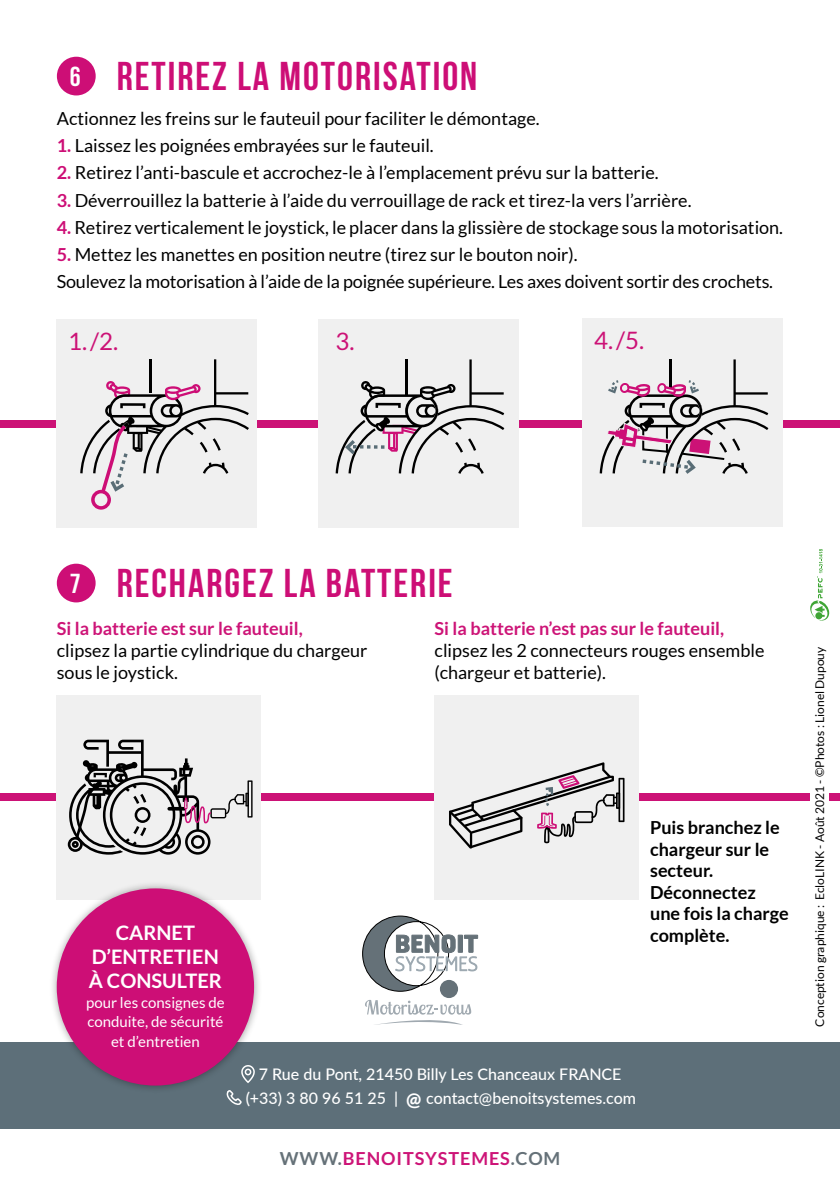
<style>
.page{position:relative;width:840px;height:1191px;background:#fff}
.page>*{position:absolute;margin:0;border:0;box-sizing:border-box;transform-origin:0 0}
.t1{font:700 40px "Bebas Neue";letter-spacing:.05em;color:#cd0e76}
.t2{font:700 27.4px "Bebas Neue";color:#fff}
.t3{font:24px "Lato";color:#cc1276}
.t4{font:700 20px/24px "Lato";color:#fff;text-align:center}
.t5{font:18px/21.6px "Lato";color:#000}
.t6{font:700 18px/21.6px "Lato";color:#000}
.t7{font:700 18px "Lato";color:#cd1477}
.t8{font:700 18px "Lato";letter-spacing:.05em;color:#cd1477}
.t9{font:500 16px/24px "Lato";color:#fff;text-align:center}
.t10{font:15px/19.8px "Lato";color:#fff;text-align:center}
.t11{font:12px "Lato";color:#000}
.s1{font-weight:700;color:#cd0e76}
.s2{font-weight:800;font-size:18px}
.s3{color:#657178}
</style>
<div class="page">
<div style="left:0;top:1042px;width:839px;height:86px;background:#5d6f79"></div>
<div style="left:57px;top:57px;width:39px;height:38px;background:#cd0e76;border-radius:50%"></div>
<div style="left:57px;top:563px;width:39px;height:39px;background:#cd0e76;border-radius:50%"></div>
<svg style="left:226px;top:1093px;width:16px;height:12px"></svg>
<div style="left:439px;top:980px;width:19px;height:18px;background:#657178;border-radius:50%"></div>
<svg style="left:362px;top:916px;width:115px;height:75px"></svg>
<svg style="left:365px;top:1000px;width:106px;height:25px"></svg>
<div style="left:0;top:420px;width:839px;height:7px;background:#cc1276"></div>
<div style="left:318px;top:319px;width:200px;height:209px;background:#f0f0f0"></div>
<div style="left:582px;top:318px;width:200px;height:209px;background:#f0f0f0"></div>
<div style="left:57px;top:319px;width:200px;height:209px;background:#f0f0f0"></div>
<svg style="left:80px;top:359px;width:169px;height:150px"></svg>
<svg style="left:335px;top:359px;width:169px;height:115px"></svg>
<svg style="left:599px;top:359px;width:169px;height:115px"></svg>
<div style="left:0;top:793px;width:839px;height:8px;background:#cc1276"></div>
<div style="left:434px;top:695px;width:204px;height:204px;background:#f0f0f0"></div>
<svg style="left:449px;top:762px;width:175px;height:86px"></svg>
<div style="left:57px;top:695px;width:204px;height:204px;background:#f0f0f0"></div>
<div style="left:809px;top:567px;width:19px;height:459px;background:#fff"></div>
<div style="left:49px;top:880px;width:213px;height:213px;background:#000;opacity:.35"></div>
<div style="left:57px;top:888px;width:197px;height:197px;background:#cd0e76;border-radius:50%"></div>
<svg style="left:247px;top:780px;width:5px;height:37px"></svg>
<hr style="left:245px;top:792px;width:4px;height:14px;background:#000">
<svg style="left:68px;top:739px;width:180px;height:115px"></svg>
<svg style="left:810px;top:549px;width:18px;height:72px"></svg>
<h2 class="t2" style="left:70px;top:61px;width:12px">6</h2>
<h1 class="t1" style="left:117px;top:54px;width:362px">RETIREZ LA MOTORISATION</h1>
<p class="t5" style="left:57px;top:107px;width:484px">Actionnez les freins sur le fauteuil pour faciliter le démontage.</p>
<p class="t5" style="left:57px;top:135px;width:378px"><span class="s1">1.</span> Laissez les poignées embrayées sur le fauteuil.</p>
<p class="t5" style="left:57px;top:162px;width:603px"><span class="s1">2.</span> Retirez l’anti-bascule et accrochez-le à l’emplacement prévu sur la batterie.</p>
<p class="t5" style="left:57px;top:189px;width:636px"><span class="s1">3.</span> Déverrouillez la batterie à l’aide du verrouillage de rack et tirez-la vers l’arrière.</p>
<p class="t5" style="left:57px;top:216px;width:727px"><span class="s1">4.</span> Retirez verticalement le joystick, le placer dans la glissière de stockage sous la motorisation.</p>
<p class="t5" style="left:57px;top:241px;width:717px;line-height:27.2px"><span class="s1">5.</span> Mettez les manettes en position neutre (tirez sur le bouton noir).<br>Soulevez la motorisation à l’aide de la poignée supérieure. Les axes doivent sortir des crochets.</p>
<h3 class="t3" style="left:68px;top:328px;width:51px">1./2.</h3>
<h3 class="t3" style="left:335px;top:328px;width:21px">3.</h3>
<h3 class="t3" style="left:594px;top:326px;width:51px">4./5.</h3>
<h2 class="t2" style="left:70px;top:568px;width:12px">7</h2>
<h1 class="t1" style="left:117px;top:561px;width:337px">RECHARGEZ LA BATTERIE</h1>
<p class="t7" style="left:57px;top:618px;width:247px">Si la batterie est sur le fauteuil,</p>
<p class="t5" style="left:57px;top:639px;width:312px">clipsez la partie cylindrique du chargeur sous le joystick.</p>
<p class="t4" style="left:89px;top:920px;width:134px">CARNET<br>D’ENTRETIEN<br>À CONSULTER</p>
<p class="t10" style="left:86px;top:992px;width:140px">pour les consignes de conduite, de sécurité et d’entretien</p>
<p class="t7" style="left:434px;top:618px;width:291px">Si la batterie n’est pas sur le fauteuil,</p>
<p class="t5" style="left:434px;top:639px;width:331px">clipsez les 2 connecteurs rouges ensemble (chargeur et batterie).</p>
<p class="t6" style="left:649px;top:816px;width:140px">Puis branchez le chargeur sur le secteur.<br>Déconnectez une fois la charge complète.</p>
<p class="t9" style="left:245px;top:1061px;width:392px">7 Rue du Pont, 21450 Billy Les Chanceaux FRANCE (+33) 3 80 96 51 25 | <span class="s2">@</span> contact@benoitsystemes.com</p>
<p class="t8" style="left:280px;top:1147px;width:282px"><span class="s3">WWW.</span>BENOITSYSTEMES<span class="s3">.COM</span></p>
<p class="t11" style="left:812px;top:1026px;width:381px;rotate:-90deg">Conception graphique : EcloLINK - Août 2021 - ©Photos : Lionel Dupouy</p>
</div>
